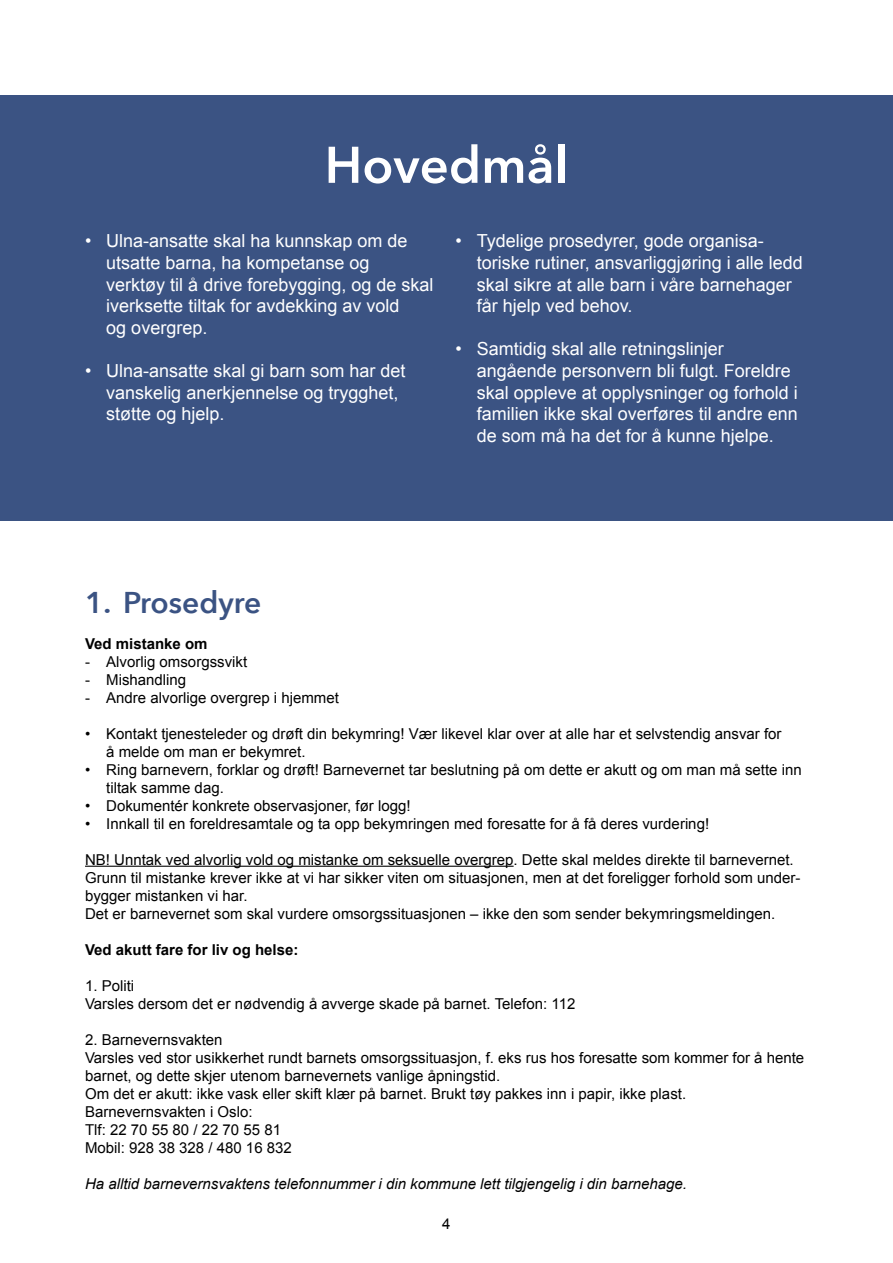
<style>
.page{position:relative;width:893px;height:1263px;background:#fff}
.page>*{position:absolute;margin:0;border:0;box-sizing:border-box;transform-origin:0 0}
.t1{font:600 51px "Avenir Next";color:#fff}
.t2{font:600 30px "Avenir Next";color:#3b5383}
.t3{font:18px/21.6px "Arial";color:#fff}
.t4{font:15px/18px "Arial";color:#000}
.t5{font:italic 15px "Arial";color:#000}
.t6{font:700 15px "Arial";color:#000}
</style>
<div class="page">
<div style="left:0;top:96px;width:893px;height:425px;background:#3b5383"></div>
<hr style="left:85px;top:866px;width:429px;height:1px;background:#000">
<h1 class="t1" style="left:325px;top:121px;width:245px">Hovedmål</h1>
<p class="t3" style="left:106px;top:230px;width:329px;text-indent:-21px">• Ulna-ansatte skal ha kunnskap om de utsatte barna, ha kompetanse og<br>verktøy til å drive forebygging, og de skal iverksette tiltak for avdekking av vold<br>og overgrep.</p>
<p class="t3" style="left:106px;top:360px;width:301px;text-indent:-21px">• Ulna-ansatte skal gi barn som har det vanskelig anerkjennelse og trygghet, støtte og hjelp.</p>
<p class="t3" style="left:477px;top:230px;width:328px;text-indent:-21px">• Tydelige prosedyrer, gode organisa&shy;toriske rutiner, ansvarliggjøring i alle ledd skal sikre at alle barn i våre barnehager får hjelp ved behov.</p>
<p class="t3" style="left:477px;top:338px;width:323px;text-indent:-21px">• Samtidig skal alle retningslinjer angående personvern bli fulgt. Foreldre skal oppleve at opplysninger og forhold i familien ikke skal overføres til andre enn de som må ha det for å kunne hjelpe.</p>
<h2 class="t2" style="left:85px;top:576px;width:178px">1. Prosedyre</h2>
<p class="t6" style="left:85px;top:633px;width:124px">Ved mistanke om</p>
<p class="t4" style="left:85px;top:652px;width:164px">- Alvorlig omsorgssvikt</p>
<p class="t4" style="left:85px;top:670px;width:103px">- Mishandling</p>
<p class="t4" style="left:85px;top:688px;width:255px">- Andre alvorlige overgrep i hjemmet</p>
<p class="t4" style="left:106px;top:724px;width:677px;text-indent:-21px">• Kontakt tjenesteleder og drøft din bekymring! Vær likevel klar over at alle har et selvstendig ansvar for å melde om man er bekymret.</p>
<p class="t4" style="left:106px;top:760px;width:697px;text-indent:-21px">• Ring barnevern, forklar og drøft! Barnevernet tar beslutning på om dette er akutt og om man må sette inn tiltak samme dag.</p>
<p class="t4" style="left:85px;top:796px;width:327px">• Dokumentér konkrete observasjoner, før logg!</p>
<p class="t4" style="left:85px;top:814px;width:626px">• Innkall til en foreldresamtale og ta opp bekymringen med foresatte for å få deres vurdering!</p>
<p class="t4" style="left:85px;top:850px;width:717px">NB! Unntak ved alvorlig vold og mistanke om seksuelle overgrep. Dette skal meldes direkte til barnevernet.<br>Grunn til mistanke krever ikke at vi har sikker viten om situasjonen, men at det foreligger forhold som under&shy;bygger mistanken vi har.<br>Det er barnevernet som skal vurdere omsorgssituasjonen – ikke den som sender bekymringsmeldingen.</p>
<p class="t6" style="left:85px;top:939px;width:215px">Ved akutt fare for liv og helse:</p>
<p class="t4" style="left:85px;top:976px;width:492px">1. Politi<br>Varsles dersom det er nødvendig å avverge skade på barnet. Telefon: 112</p>
<p class="t4" style="left:85px;top:1030px;width:721px">2. Barnevernsvakten<br>Varsles ved stor usikkerhet rundt barnets omsorgssituasjon, f. eks rus hos foresatte som kommer for å hente barnet, og dette skjer utenom barnevernets vanlige åpningstid.<br>Om det er akutt: ikke vask eller skift klær på barnet. Brukt tøy pakkes inn i papir, ikke plast.<br>Barnevernsvakten i Oslo:<br>Tlf: 22 70 55 80 / 22 70 55 81<br>Mobil: 928 38 328 / 480 16 832</p>
<p class="t5" style="left:85px;top:1174px;width:603px">Ha alltid barnevernsvaktens telefonnummer i din kommune lett tilgjengelig i din barnehage.</p>
<p class="t4" style="left:442px;top:1215px;width:10px">4</p>
</div>
